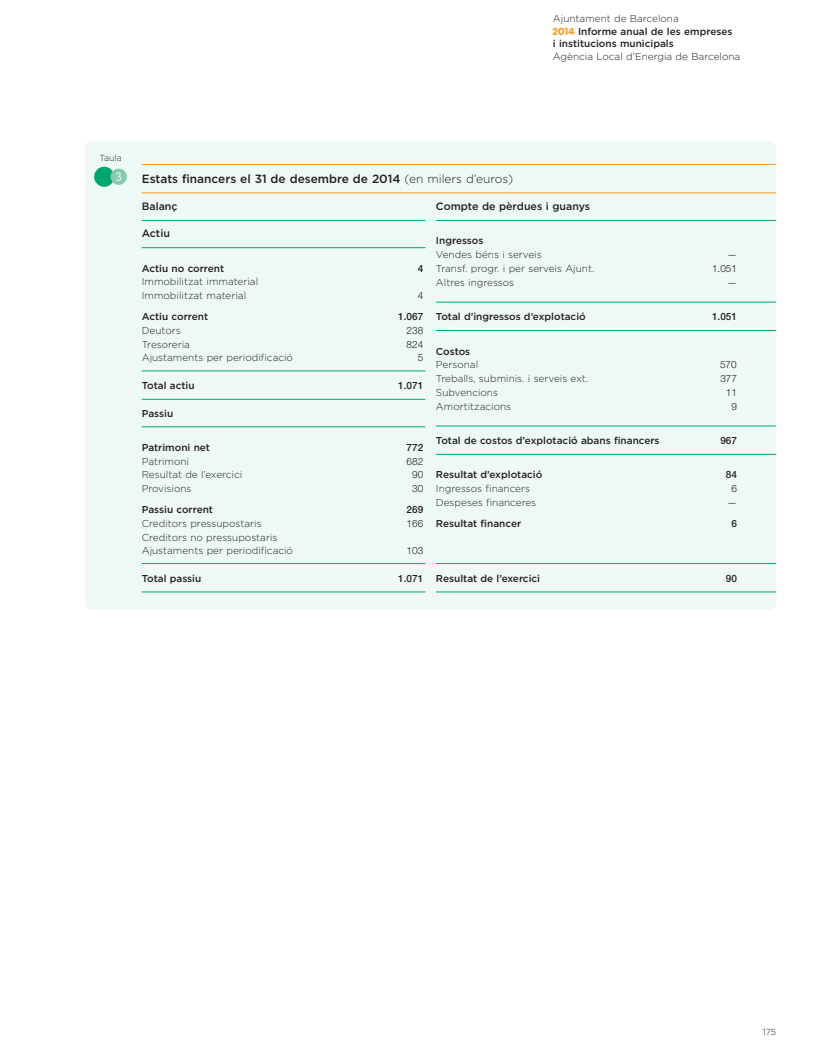
<style>
.page{position:relative;width:833px;height:1053px;background:#fff}
.page>*{position:absolute;margin:0;border:0;box-sizing:border-box;transform-origin:0 0}
.t1{font:100 12.12px "VAG Rounded";color:#fff}
.t2{font:500 11.88px "Gotham";color:#231f20}
.t3{font:500 10.62px "Gotham";color:#231f20}
.t4{font:300 10px/13.8px "Gotham";color:#231f20}
.t5{font:500 10px/12.5px "Gotham";color:#231f20}
.t6{font:300 10px "Helvetica Neue";color:#231f20}
.t7{font:500 10px "Helvetica Neue";color:#231f20}
.t8{font:300 8.75px "Gotham";color:#231f20}
.s1{font-weight:300}
.s2{font-family:"VAG Rounded";font-weight:900;color:#f89c27}
</style>
<div class="page">
<div style="left:85px;top:141px;width:691px;height:468px;background:#eef8f5;border-radius:7px"></div>
<hr style="left:142px;top:164px;width:634px;height:1px;background:#f89c27">
<hr style="left:142px;top:192px;width:634px;height:1px;background:#f89c27">
<div style="left:94px;top:167px;width:20px;height:20px;background:#00a66f;border-radius:50%"></div>
<div style="left:110px;top:169px;width:17px;height:16px;background:#84caaf;border-radius:50%"></div>
<hr style="left:142px;top:220px;width:283px;height:1px;background:#00a777">
<hr style="left:142px;top:247px;width:283px;height:1px;background:#00a777">
<hr style="left:142px;top:370px;width:283px;height:1px;background:#00a777">
<hr style="left:142px;top:399px;width:283px;height:1px;background:#00a777">
<hr style="left:142px;top:426px;width:283px;height:1px;background:#00a777">
<hr style="left:142px;top:563px;width:283px;height:1px;background:#00a777">
<hr style="left:142px;top:591px;width:283px;height:1px;background:#00a777">
<hr style="left:436px;top:220px;width:340px;height:1px;background:#00a777">
<hr style="left:436px;top:302px;width:340px;height:1px;background:#00a777">
<hr style="left:436px;top:330px;width:340px;height:1px;background:#00a777">
<hr style="left:436px;top:425px;width:340px;height:1px;background:#00a777">
<hr style="left:436px;top:454px;width:340px;height:1px;background:#00a777">
<hr style="left:436px;top:563px;width:340px;height:1px;background:#00a777">
<hr style="left:436px;top:591px;width:340px;height:1px;background:#00a777">
<p class="t5" style="left:553px;top:12px;width:181px"><span class="s1">Ajuntament de Barcelona<br></span><span class="s2">2014</span> Informe anual de les empreses i institucions municipals</p>
<p class="t4" style="left:553px;top:49px;width:189px">Agència Local d’Energia de Barcelona</p>
<p class="t8" style="left:100px;top:153px;width:24px">Taula</p>
<p class="t1" style="left:115px;top:171px;width:8px">3</p>
<p class="t2" style="left:142px;top:171px;width:373px">Estats financers el 31 de desembre de 2014 <span class="s1">(en milers d’euros)</span></p>
<p class="t3" style="left:142px;top:200px;width:37px">Balanç</p>
<p class="t3" style="left:142px;top:227px;width:30px">Actiu</p>
<p class="t5" style="left:142px;top:262px;width:84px">Actiu no corrent</p>
<p class="t7" style="left:418px;top:264px;width:7px">4</p>
<p class="t4" style="left:142px;top:275px;width:118px">Immobilitzat immaterial<br>Immobilitzat material</p>
<p class="t6" style="left:418px;top:292px;width:7px">4</p>
<p class="t5" style="left:142px;top:310px;width:68px">Actiu corrent</p>
<p class="t7" style="left:398px;top:313px;width:27px">1.067</p>
<p class="t4" style="left:142px;top:323px;width:41px">Deutors</p>
<p class="t6" style="left:406px;top:326px;width:18px">238</p>
<p class="t4" style="left:142px;top:337px;width:50px">Tresoreria</p>
<p class="t6" style="left:406px;top:340px;width:18px">824</p>
<p class="t4" style="left:142px;top:351px;width:153px">Ajustaments per periodificació</p>
<p class="t6" style="left:418px;top:354px;width:7px">5</p>
<p class="t5" style="left:142px;top:379px;width:54px">Total actiu</p>
<p class="t7" style="left:398px;top:382px;width:27px">1.071</p>
<p class="t5" style="left:142px;top:407px;width:33px">Passiu</p>
<p class="t5" style="left:142px;top:441px;width:70px">Patrimoni net</p>
<p class="t7" style="left:406px;top:443px;width:18px">772</p>
<p class="t4" style="left:142px;top:454px;width:49px">Patrimoni</p>
<p class="t6" style="left:406px;top:457px;width:18px">682</p>
<p class="t4" style="left:142px;top:468px;width:102px">Resultat de l’exercici</p>
<p class="t6" style="left:412px;top:471px;width:13px">90</p>
<p class="t4" style="left:142px;top:482px;width:51px">Provisions</p>
<p class="t6" style="left:412px;top:485px;width:13px">30</p>
<p class="t5" style="left:142px;top:503px;width:73px">Passiu corrent</p>
<p class="t7" style="left:406px;top:506px;width:18px">269</p>
<p class="t4" style="left:142px;top:516px;width:121px">Creditors pressupostaris</p>
<p class="t6" style="left:406px;top:519px;width:18px">166</p>
<p class="t4" style="left:142px;top:530px;width:153px">Creditors no pressupostaris<br>Ajustaments per periodificació</p>
<p class="t6" style="left:406px;top:547px;width:18px">103</p>
<p class="t5" style="left:142px;top:572px;width:61px">Total passiu</p>
<p class="t7" style="left:398px;top:574px;width:27px">1.071</p>
<p class="t3" style="left:436px;top:200px;width:156px">Compte de pèrdues i guanys</p>
<p class="t5" style="left:436px;top:235px;width:49px">Ingressos</p>
<p class="t4" style="left:436px;top:248px;width:107px">Vendes béns i serveis</p>
<p class="t6" style="left:727px;top:251px;width:11px">—</p>
<p class="t4" style="left:436px;top:261px;width:160px">Transf. progr. i per serveis Ajunt.</p>
<p class="t6" style="left:712px;top:265px;width:27px">1.051</p>
<p class="t4" style="left:436px;top:275px;width:80px">Altres ingressos</p>
<p class="t6" style="left:727px;top:278px;width:11px">—</p>
<p class="t5" style="left:436px;top:310px;width:151px">Total d’ingressos d’explotació</p>
<p class="t7" style="left:712px;top:313px;width:27px">1.051</p>
<p class="t5" style="left:436px;top:345px;width:36px">Costos</p>
<p class="t4" style="left:436px;top:358px;width:44px">Personal</p>
<p class="t6" style="left:720px;top:361px;width:18px">570</p>
<p class="t4" style="left:436px;top:372px;width:154px">Treballs, subminis. i serveis ext.</p>
<p class="t6" style="left:720px;top:375px;width:18px">377</p>
<p class="t4" style="left:436px;top:385px;width:64px">Subvencions</p>
<p class="t6" style="left:726px;top:388px;width:13px">11</p>
<p class="t4" style="left:436px;top:399px;width:77px">Amortitzacions</p>
<p class="t6" style="left:731px;top:402px;width:7px">9</p>
<p class="t5" style="left:436px;top:434px;width:225px">Total de costos d’explotació abans financers</p>
<p class="t7" style="left:720px;top:437px;width:18px">967</p>
<p class="t5" style="left:436px;top:468px;width:108px">Resultat d’explotació</p>
<p class="t7" style="left:726px;top:471px;width:13px">84</p>
<p class="t4" style="left:436px;top:482px;width:96px">Ingressos financers</p>
<p class="t6" style="left:731px;top:485px;width:7px">6</p>
<p class="t4" style="left:436px;top:495px;width:102px">Despeses financeres</p>
<p class="t6" style="left:727px;top:498px;width:11px">—</p>
<p class="t5" style="left:436px;top:517px;width:87px">Resultat financer</p>
<p class="t7" style="left:731px;top:519px;width:7px">6</p>
<p class="t5" style="left:436px;top:572px;width:106px">Resultat de l’exercici</p>
<p class="t7" style="left:726px;top:574px;width:13px">90</p>
<p class="t8" style="left:763px;top:1026px;width:15px">175</p>
</div>
